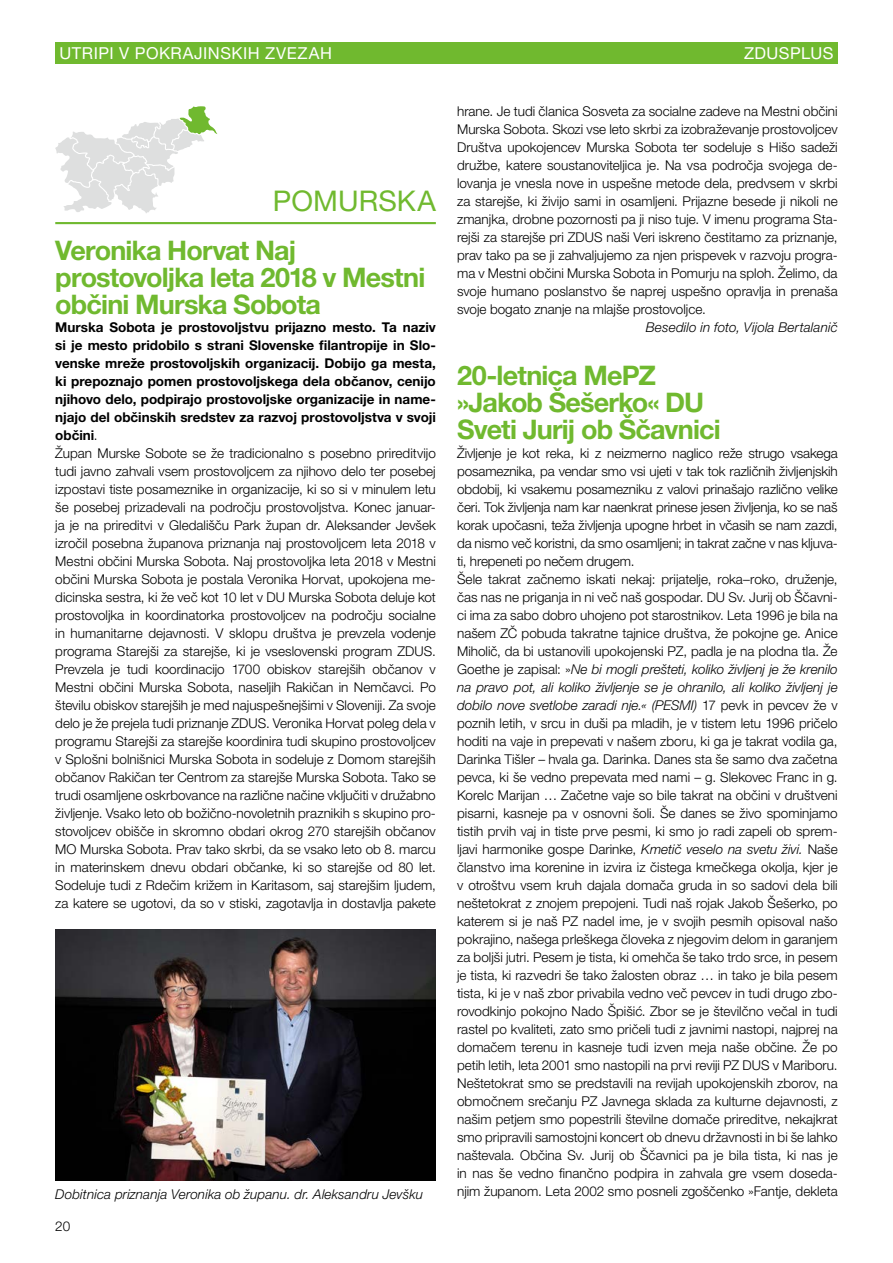
<style>
.page{position:relative;width:893px;height:1263px;background:#fff}
.page>*{position:absolute;margin:0;border:0;box-sizing:border-box;transform-origin:0 0}
.pokrajina{font:28.5px "Helvetica Neue LT Pro";letter-spacing:.005em;color:#70b92f}
.Naslov_mali{font:700 27px/27px "Helvetica Neue LT Pro";letter-spacing:-.03em;color:#70b92f}
.PASICA{font:16.5px "Helvetica Neue LT Pro";letter-spacing:.03em;color:#fff}
.BODY{font:300 13.5px/18px "Helvetica Neue LT Pro";color:#000;text-align:justify}
.BODY-2{font:700 13.5px/18px "Helvetica Neue LT Pro";color:#000;text-align:justify}
.PODPIS{font:italic 300 13.5px "Helvetica Neue LT Pro";letter-spacing:.01em;color:#000}
.Avtor{font:italic 300 13.5px "Helvetica Neue LT Pro";letter-spacing:.01em;color:#000}
.s1{font-weight:300}
.s2{font-style:italic}
</style>
<div class="page">
<div style="left:55px;top:43px;width:783px;height:21px;background:#70b92f"></div>
<svg style="left:55px;top:106px;width:162px;height:107px"></svg>
<hr style="left:55px;top:222px;width:381px;height:2px;background:#70b92f">
<img style="left:55px;top:929px;width:381px;height:251px">
<p class="PASICA" style="left:60px;top:43px;width:274px">UTRIPI V POKRAJINSKIH ZVEZAH</p>
<p class="pokrajina" style="left:273px;top:184px;width:164px">POMURSKA</p>
<p class="Naslov_mali" style="left:55px;top:236px;width:372px">Veronika Horvat Naj prostovoljka leta 2018 v Mestni občini Murska Sobota</p>
<p class="BODY-2" style="left:55px;top:317px;width:382px">Murska Sobota je prostovoljstvu prijazno mesto. Ta naziv si je mesto pridobilo s strani Slovenske filantropije in Slo&shy;venske mreže prostovoljskih organizacij. Dobijo ga mesta, ki prepoznajo pomen prostovoljskega dela občanov, cenijo njihovo delo, podpirajo prostovoljske organizacije in name&shy;njajo del občinskih sredstev za razvoj prostovoljstva v svoji občini<span class="s1">.</span></p>
<p class="BODY" style="left:55px;top:444px;width:382px">Župan Murske Sobote se že tradicionalno s posebno prireditvijo tudi javno zahvali vsem prostovoljcem za njihovo delo ter posebej izpostavi tiste posameznike in organizacije, ki so si v minulem letu še posebej prizadevali na področju prostovoljstva. Konec januar&shy;ja je na prireditvi v Gledališču Park župan dr. Aleksander Jevšek izročil posebna županova priznanja naj prostovoljcem leta 2018 v Mestni občini Murska Sobota. Naj prostovoljka leta 2018 v Mestni občini Murska Sobota je postala Veronika Horvat, upokojena me&shy;dicinska sestra, ki že več kot 10 let v DU Murska Sobota deluje kot prostovoljka in koordinatorka prostovoljcev na področju socialne in humanitarne dejavnosti. V sklopu društva je prevzela vodenje programa Starejši za starejše, ki je vseslovenski program ZDUS.<br>Prevzela je tudi koordinacijo 1700 obiskov starejših občanov v Mestni občini Murska Sobota, naseljih Rakičan in Nemčavci. Po številu obiskov starejših je med najuspešnejšimi v Sloveniji. Za svoje delo je že prejela tudi priznanje ZDUS. Veronika Horvat poleg dela v programu Starejši za starejše koordinira tudi skupino prostovoljcev v Splošni bolnišnici Murska Sobota in sodeluje z Domom starejših občanov Rakičan ter Centrom za starejše Murska Sobota. Tako se trudi osamljene oskrbovance na različne načine vključiti v družabno življenje. Vsako leto ob božično-novoletnih praznikih s skupino pro&shy;stovoljcev obišče in skromno obdari okrog 270 starejših občanov MO Murska Sobota. Prav tako skrbi, da se vsako leto ob 8. marcu in materinskem dnevu obdari občanke, ki so starejše od 80 let.<br>Sodeluje tudi z Rdečim križem in Karitasom, saj starejšim ljudem, za katere se ugotovi, da so v stiski, zagotavlja in dostavlja pakete</p>
<p class="PASICA" style="left:744px;top:43px;width:91px">ZDUSPLUS</p>
<p class="BODY" style="left:457px;top:102px;width:382px">hrane. Je tudi članica Sosveta za socialne zadeve na Mestni občini Murska Sobota. Skozi vse leto skrbi za izobraževanje prostovoljcev Društva upokojencev Murska Sobota ter sodeluje s Hišo sadeži družbe, katere soustanoviteljica je. Na vsa področja svojega de&shy;lovanja je vnesla nove in uspešne metode dela, predvsem v skrbi za starejše, ki živijo sami in osamljeni. Prijazne besede ji nikoli ne zmanjka, drobne pozornosti pa ji niso tuje. V imenu programa Sta&shy;rejši za starejše pri ZDUS naši Veri iskreno čestitamo za priznanje, prav tako pa se ji zahvaljujemo za njen prispevek v razvoju progra&shy;ma v Mestni občini Murska Sobota in Pomurju na sploh. Želimo, da svoje humano poslanstvo še naprej uspešno opravlja in prenaša svoje bogato znanje na mlajše prostovoljce.</p>
<p class="Avtor" style="left:646px;top:319px;width:193px">Besedilo in foto, Vijola Bertalanič</p>
<p class="Naslov_mali" style="left:457px;top:362px;width:265px">20-letnica MePZ »Jakob Šešerko« DU<br>Sveti Jurij ob Ščavnici</p>
<p class="BODY" style="left:457px;top:443px;width:382px">Življenje je kot reka, ki z neizmerno naglico reže strugo vsakega posameznika, pa vendar smo vsi ujeti v tak tok različnih življenjskih obdobij, ki vsakemu posamezniku z valovi prinašajo različno velike čeri. Tok življenja nam kar naenkrat prinese jesen življenja, ko se naš korak upočasni, teža življenja upogne hrbet in včasih se nam zazdi, da nismo več koristni, da smo osamljeni; in takrat začne v nas kljuva&shy;ti, hrepeneti po nečem drugem.</p>
<p class="BODY" style="left:457px;top:569px;width:382px">Šele takrat začnemo iskati nekaj: prijatelje, roka–roko, druženje, čas nas ne priganja in ni več naš gospodar. DU Sv. Jurij ob Ščavni&shy;ci ima za sabo dobro uhojeno pot starostnikov. Leta 1996 je bila na našem ZČ pobuda takratne tajnice društva, že pokojne ge. Anice Miholič, da bi ustanovili upokojenski PZ, padla je na plodna tla. Že Goethe je zapisal: »<span class="s2">Ne bi mogli prešteti, koliko življenj je že krenilo na pravo pot, ali koliko življenje se je ohranilo, ali koliko življenj je dobilo nove svetlobe zaradi nje.« (PESMI)</span> 17 pevk in pevcev že v poznih letih, v srcu in duši pa mladih, je v tistem letu 1996 pričelo hoditi na vaje in prepevati v našem zboru, ki ga je takrat vodila ga, Darinka Tišler – hvala ga. Darinka. Danes sta še samo dva začetna pevca, ki še vedno prepevata med nami – g. Slekovec Franc in g.<br>Korelc Marijan … Začetne vaje so bile takrat na občini v društveni pisarni, kasneje pa v osnovni šoli. Še danes se živo spominjamo tistih prvih vaj in tiste prve pesmi, ki smo jo radi zapeli ob sprem&shy;ljavi harmonike gospe Darinke, <span class="s2">Kmetič veselo na svetu živi.</span> Naše članstvo ima korenine in izvira iz čistega kmečkega okolja, kjer je v otroštvu vsem kruh dajala domača gruda in so sadovi dela bili neštetokrat z znojem prepojeni. Tudi naš rojak Jakob Šešerko, po katerem si je naš PZ nadel ime, je v svojih pesmih opisoval našo pokrajino, našega prleškega človeka z njegovim delom in garanjem za boljši jutri. Pesem je tista, ki omehča še tako trdo srce, in pesem je tista, ki razvedri še tako žalosten obraz … in tako je bila pesem tista, ki je v naš zbor privabila vedno več pevcev in tudi drugo zbo&shy;rovodkinjo pokojno Nado Špišić. Zbor se je številčno večal in tudi rastel po kvaliteti, zato smo pričeli tudi z javnimi nastopi, najprej na domačem terenu in kasneje tudi izven meja naše občine. Že po petih letih, leta 2001 smo nastopili na prvi reviji PZ DUS v Mariboru.<br>Neštetokrat smo se predstavili na revijah upokojenskih zborov, na območnem srečanju PZ Javnega sklada za kulturne dejavnosti, z našim petjem smo popestrili številne domače prireditve, nekajkrat smo pripravili samostojni koncert ob dnevu državnosti in bi še lahko naštevala. Občina Sv. Jurij ob Ščavnici pa je bila tista, ki nas je in nas še vedno finančno podpira in zahvala gre vsem doseda-</p>
<p class="PODPIS" style="left:55px;top:1186px;width:369px">Dobitnica priznanja Veronika ob županu. dr. Aleksandru Jevšku</p>
<p class="BODY" style="left:457px;top:1181px;width:382px">njim županom. Leta 2002 smo posneli zgoščenko »Fantje, dekleta</p>
<p class="BODY" style="left:55px;top:1217px;width:17px">20</p>
</div>
